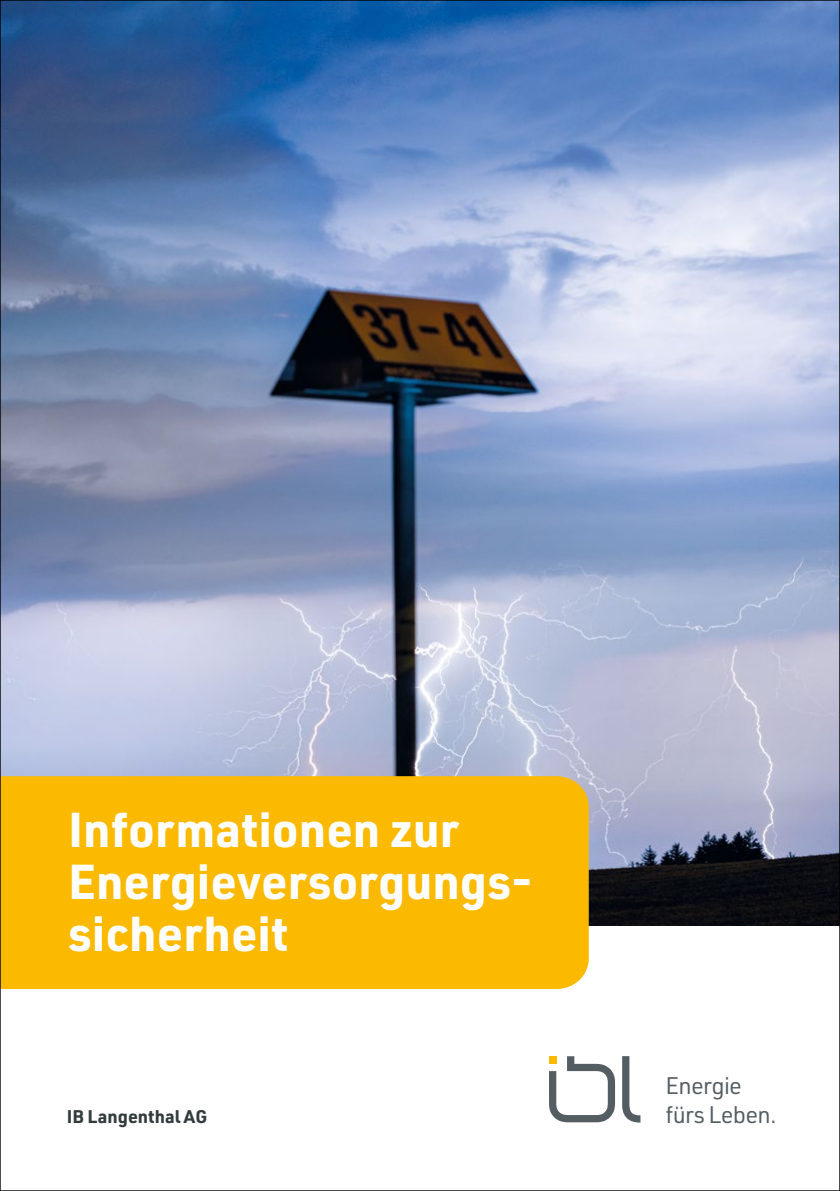
<style>
.page{position:relative;width:840px;height:1191px;background:#fff}
.page>*{position:absolute;margin:0;border:0;box-sizing:border-box;transform-origin:0 0}
.t1{font:700 48px/52px "URWDIN";color:#fff}
.t2{font:23.6px/28.2px "URWDIN";letter-spacing:-.035em;color:#535d62}
.t3{font:700 18px "URWDIN";color:#333b3c}
</style>
<div class="page">
<svg style="left:622px;top:1056px;width:18px;height:66px"></svg>
<svg style="left:549px;top:1056px;width:65px;height:66px"></svg>
<div style="left:548px;top:1056px;width:8px;height:7px;background:#fbba00"></div>
<img style="left:2px;top:2px;width:835px;height:923px">
<div style="left:2px;top:776px;width:586px;height:213px;background:#fbba00"></div>
<p class="t1" style="left:68px;top:801px;width:466px">Informationen zur<br>Energieversorgungs&shy;sicherheit</p>
<p class="t3" style="left:67px;top:1104px;width:142px">IB Langenthal AG</p>
<p class="t2" style="left:665px;top:1071px;width:113px">Energie fürs Leben.</p>
</div>
